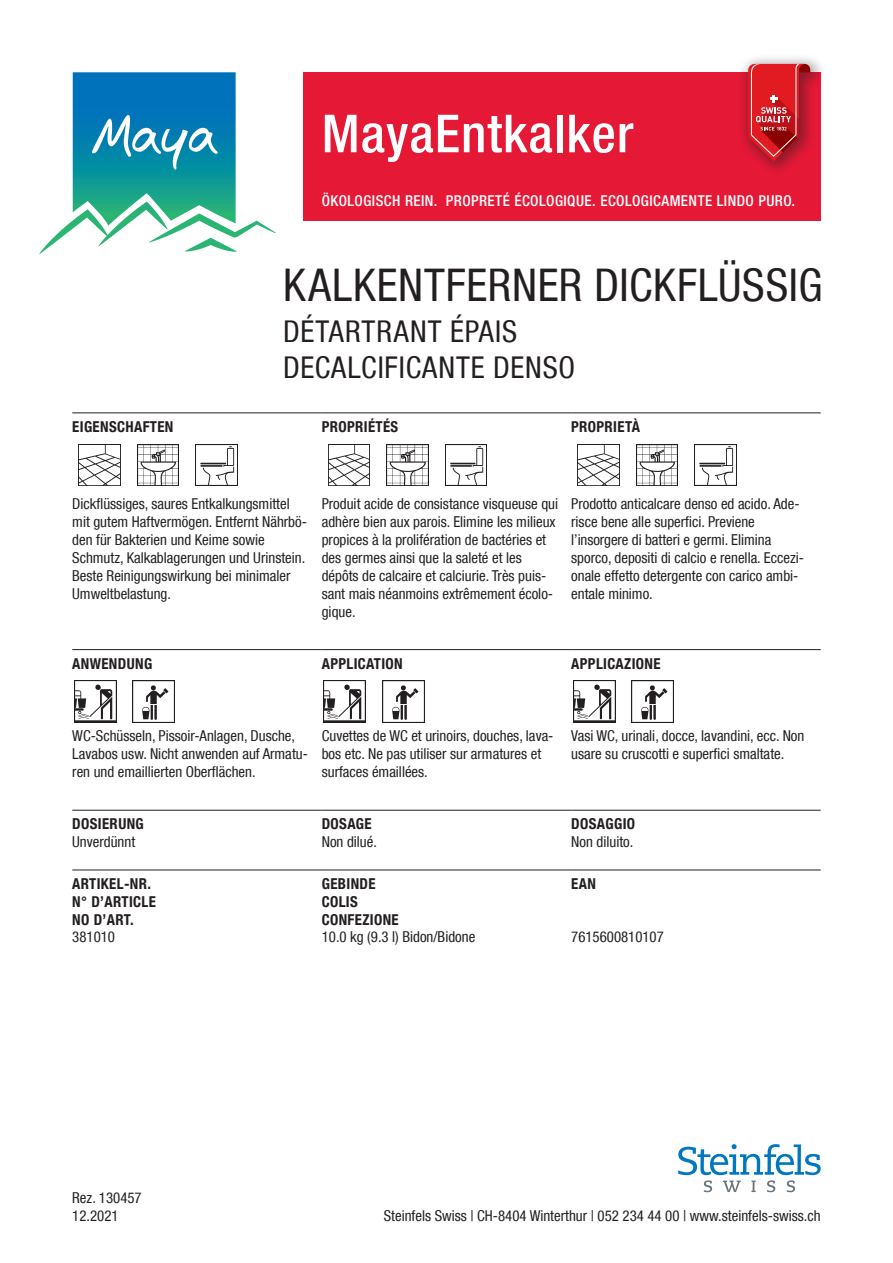
<style>
.page{position:relative;width:893px;height:1263px;background:#fff}
.page>*{position:absolute;margin:0;border:0;box-sizing:border-box;transform-origin:0 0}
.t1{font:500 condensed 52.5px "Helvetica Neue LT Com";letter-spacing:.02em;color:#fff}
.t2{font:condensed 45px "Helvetica Neue LT Com";letter-spacing:.015em;color:#231f20}
.t3{font:condensed 30px/36px "Helvetica Neue LT Com";letter-spacing:.03em;color:#231f20}
.t4{font:condensed 15px/18px "Helvetica Neue LT Com";color:#231f20}
.t5{font:700 condensed 15px/18px "Helvetica Neue LT Com";letter-spacing:.025em;color:#231f20}
.t6{font:500 condensed 15px "Helvetica Neue LT Com";letter-spacing:.03em;color:#fff}
</style>
<div class="page">
<hr style="left:72px;top:649px;width:250px;height:1px;background:#231f20">
<hr style="left:322px;top:649px;width:249px;height:1px;background:#231f20">
<hr style="left:571px;top:649px;width:250px;height:1px;background:#231f20">
<hr style="left:72px;top:810px;width:250px;height:1px;background:#231f20">
<hr style="left:322px;top:810px;width:249px;height:1px;background:#231f20">
<hr style="left:571px;top:810px;width:250px;height:1px;background:#231f20">
<hr style="left:72px;top:412px;width:250px;height:1px;background:#231f20">
<hr style="left:322px;top:412px;width:249px;height:1px;background:#231f20">
<hr style="left:571px;top:412px;width:250px;height:1px;background:#231f20">
<hr style="left:72px;top:870px;width:250px;height:1px;background:#231f20">
<hr style="left:322px;top:870px;width:249px;height:1px;background:#231f20">
<hr style="left:571px;top:870px;width:250px;height:1px;background:#231f20">
<img style="left:79px;top:444px;width:41px;height:42px">
<img style="left:137px;top:444px;width:42px;height:42px">
<img style="left:196px;top:444px;width:41px;height:42px">
<img style="left:328px;top:444px;width:42px;height:42px">
<img style="left:387px;top:444px;width:41px;height:42px">
<img style="left:445px;top:444px;width:42px;height:42px">
<img style="left:578px;top:444px;width:41px;height:42px">
<img style="left:636px;top:444px;width:42px;height:42px">
<img style="left:694px;top:444px;width:42px;height:42px">
<img style="left:74px;top:681px;width:42px;height:42px">
<img style="left:133px;top:681px;width:42px;height:42px">
<img style="left:324px;top:681px;width:42px;height:42px">
<img style="left:382px;top:681px;width:42px;height:42px">
<img style="left:573px;top:681px;width:42px;height:42px">
<img style="left:632px;top:681px;width:41px;height:42px">
<div style="left:304px;top:72px;width:517px;height:149px;background:#e51836"></div>
<svg style="left:73px;top:72px;width:163px;height:154px;background:#2897b1"></svg>
<div style="left:737px;top:53px;width:89px;height:124px;background:#231f20;opacity:.5"></div>
<svg style="left:748px;top:64px;width:62px;height:97px;background:#cd2933"></svg>
<svg style="left:678px;top:1144px;width:143px;height:48px"></svg>
<h1 class="t1" style="left:322px;top:102px;width:313px">MayaEntkalker</h1>
<p class="t6" style="left:322px;top:192px;width:475px">ÖKOLOGISCH REIN. PROPRETÉ ÉCOLOGIQUE. ECOLOGICAMENTE LINDO PURO.</p>
<h2 class="t2" style="left:283px;top:259px;width:541px">KALKENTFERNER DICKFLÜSSIG</h2>
<h3 class="t3" style="left:283px;top:313px;width:293px">DÉTARTRANT ÉPAIS<br>DECALCIFICANTE DENSO</h3>
<p class="t5" style="left:72px;top:418px;width:103px">EIGENSCHAFTEN</p>
<p class="t5" style="left:322px;top:418px;width:78px">PROPRIÉTÉS</p>
<p class="t5" style="left:571px;top:418px;width:70px">PROPRIETÀ</p>
<p class="t4" style="left:72px;top:494px;width:236px">Dickflüssiges, saures Entkalkungsmittel mit gutem Haftvermögen. Entfernt Nährbö&shy;den für Bakterien und Keime sowie Schmutz, Kalkablagerungen und Urinstein.<br>Beste Reinigungswirkung bei minimaler Umweltbelastung.</p>
<p class="t4" style="left:322px;top:494px;width:238px">Produit acide de consistance visqueuse qui adhère bien aux parois. Elimine les milieux propices à la prolifération de bactéries et des germes ainsi que la saleté et les dépôts de calcaire et calciurie. Très puis&shy;sant mais néanmoins extrêmement écolo&shy;gique.</p>
<p class="t4" style="left:571px;top:494px;width:234px">Prodotto anticalcare denso ed acido. Ade&shy;risce bene alle superfici. Previene l’insorgere di batteri e germi. Elimina sporco, depositi di calcio e renella. Eccezi&shy;onale effetto detergente con carico ambi&shy;entale minimo.</p>
<p class="t5" style="left:72px;top:654px;width:81px">ANWENDUNG</p>
<p class="t5" style="left:322px;top:654px;width:82px">APPLICATION</p>
<p class="t5" style="left:571px;top:654px;width:91px">APPLICAZIONE</p>
<p class="t4" style="left:72px;top:727px;width:237px">WC-Schüsseln, Pissoir-Anlagen, Dusche,<br>Lavabos usw. Nicht anwenden auf Armatu&shy;ren und emaillierten Oberflächen.</p>
<p class="t4" style="left:322px;top:727px;width:233px">Cuvettes de WC et urinoirs, douches, lava&shy;bos etc. Ne pas utiliser sur armatures et surfaces émaillées.</p>
<p class="t4" style="left:571px;top:727px;width:235px">Vasi WC, urinali, docce, lavandini, ecc. Non usare su cruscotti e superfici smaltate.</p>
<p class="t5" style="left:72px;top:815px;width:73px">DOSIERUNG</p>
<p class="t5" style="left:322px;top:815px;width:51px">DOSAGE</p>
<p class="t5" style="left:571px;top:815px;width:65px">DOSAGGIO</p>
<p class="t4" style="left:72px;top:832px;width:64px">Unverdünnt</p>
<p class="t4" style="left:322px;top:832px;width:57px">Non dilué.</p>
<p class="t4" style="left:571px;top:832px;width:64px">Non diluito.</p>
<p class="t5" style="left:72px;top:875px;width:85px">ARTIKEL-NR.<br>N° D’ARTICLE<br>NO D’ART.</p>
<p class="t5" style="left:322px;top:875px;width:79px">GEBINDE<br>COLIS<br>CONFEZIONE</p>
<p class="t5" style="left:571px;top:875px;width:26px">EAN</p>
<p class="t4" style="left:72px;top:928px;width:44px">381010</p>
<p class="t4" style="left:322px;top:928px;width:155px">10.0 kg (9.3 l) Bidon/Bidone</p>
<p class="t4" style="left:571px;top:928px;width:94px">7615600810107</p>
<p class="t4" style="left:72px;top:1188px;width:71px">Rez. 130457<br>12.2021</p>
<p class="t4" style="left:384px;top:1206px;width:438px">Steinfels Swiss | CH-8404 Winterthur | 052 234 44 00 | www.steinfels-swiss.ch</p>
</div>
